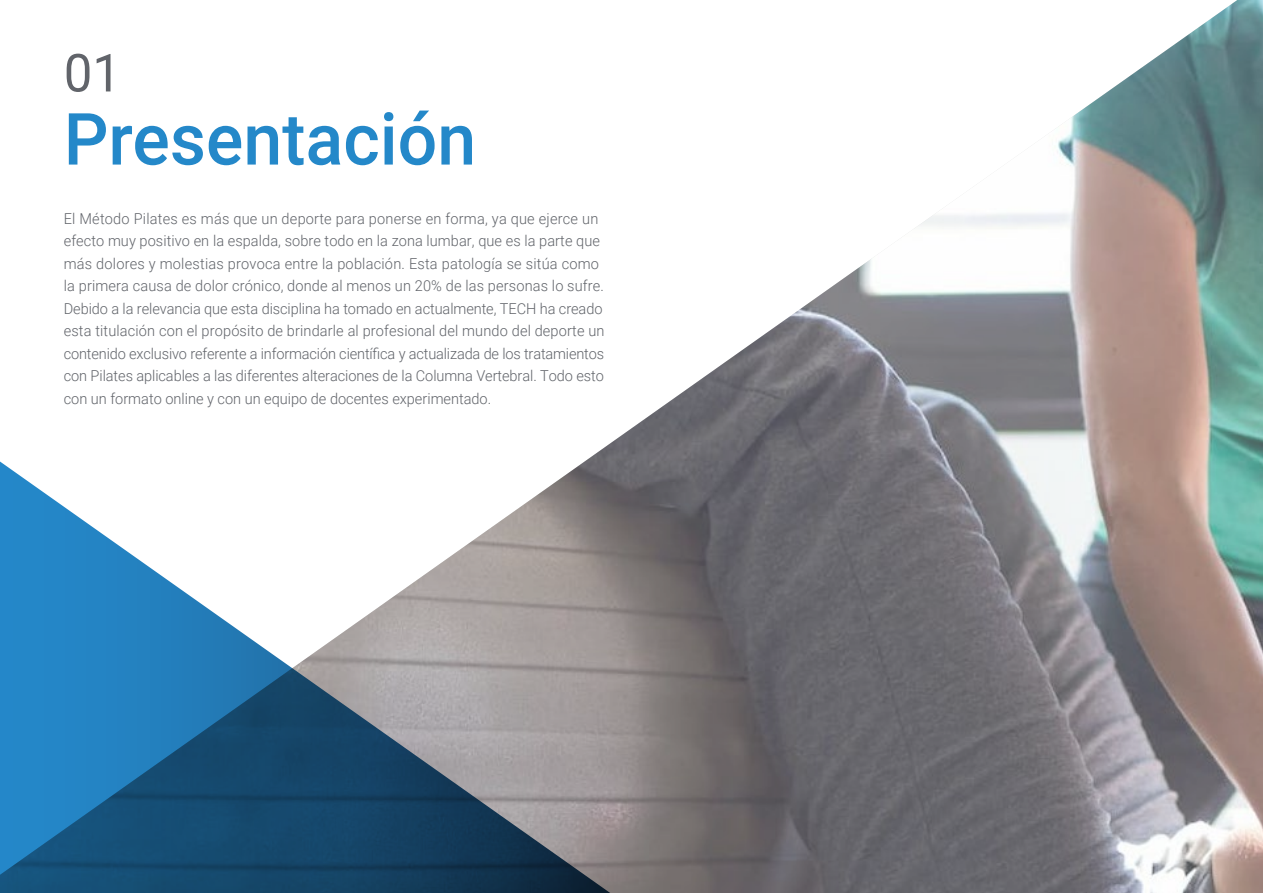
<style>
.page{position:relative;width:1263px;height:893px;background:#fff}
.page>*{position:absolute;margin:0;border:0;box-sizing:border-box;transform-origin:0 0}
.t1{font:500 72px "Roboto";color:#2488c9}
.t2{font:52.5px "Roboto";color:#61646a}
.t3{font:300 15px/22.5px "Roboto";letter-spacing:.005em;color:#61646a}
</style>
<div class="page">
<img style="left:606px;top:0;width:657px;height:893px">
<svg style="left:0;top:446px;width:640px;height:447px"></svg>
<h2 class="t2" style="left:64px;top:36px;width:59px">01</h2>
<h1 class="t1" style="left:64px;top:89px;width:414px">Presentación</h1>
<p class="t3" style="left:64px;top:207px;width:542px">El Método Pilates es más que un deporte para ponerse en forma, ya que ejerce un efecto muy positivo en la espalda, sobre todo en la zona lumbar, que es la parte que más dolores y molestias provoca entre la población. Esta patología se sitúa como la primera causa de dolor crónico, donde al menos un 20% de las personas lo sufre.<br>Debido a la relevancia que esta disciplina ha tomado en actualmente, TECH ha creado esta titulación con el propósito de brindarle al profesional del mundo del deporte un contenido exclusivo referente a información científica y actualizada de los tratamientos con Pilates aplicables a las diferentes alteraciones de la Columna Vertebral. Todo esto con un formato online y con un equipo de docentes experimentado.</p>
</div>
